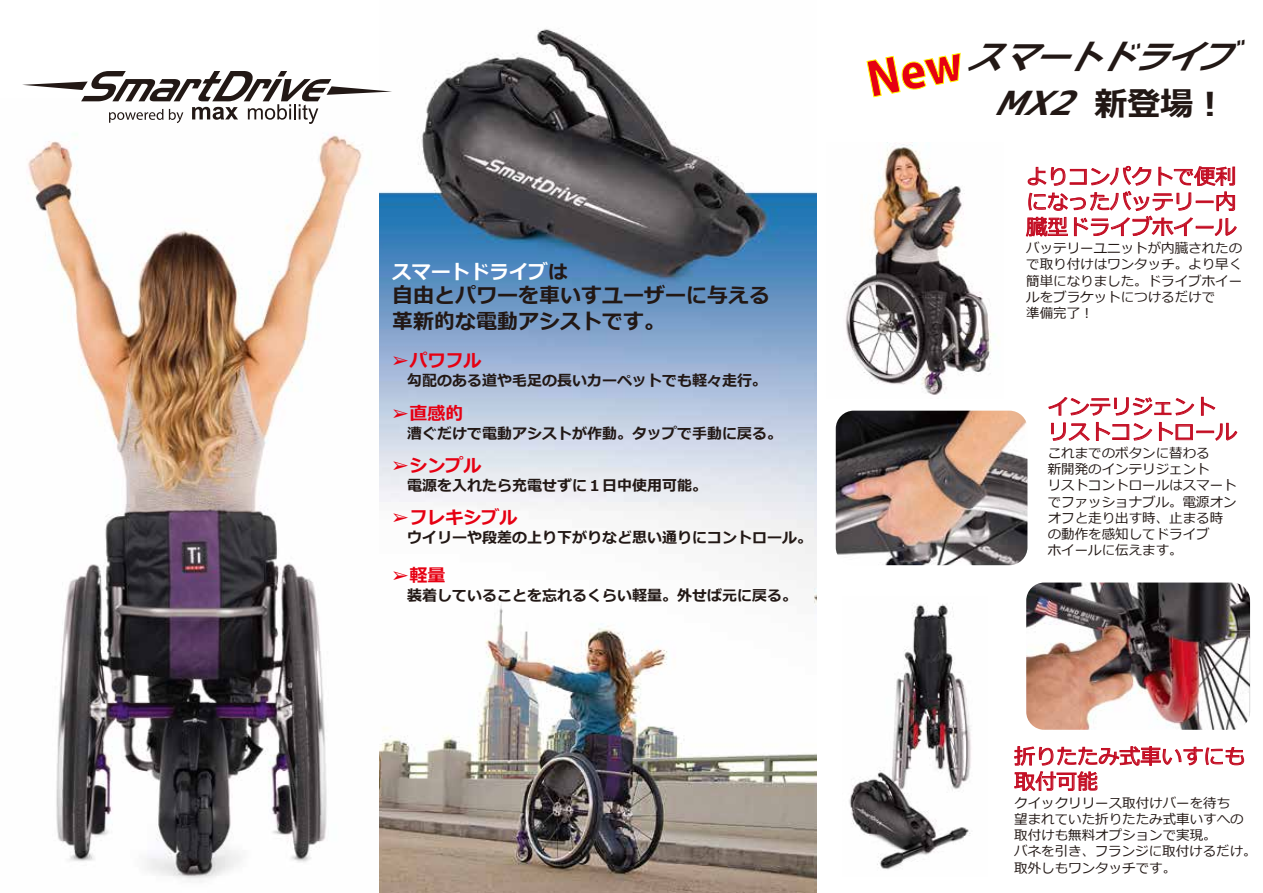
<style>
.page{position:relative;width:1263px;height:893px;background:#fff}
.page>*{position:absolute;margin:0;border:0;box-sizing:border-box;transform-origin:0 0}
.t1{font:italic 700 33px/47.4px "Meiryo";color:#221815;text-align:center}
.t2{font:21px/25.2px "Meiryo";color:#c30d23}
.t3{font:700 21px/25.2px "Meiryo";color:#221815}
.t4{font:700 19.5px "Meiryo";color:#fff}
.t5{font:700 18px "Meiryo";color:#e60012}
.t6{font:700 15px "Meiryo";color:#221815}
.t7{font:13.5px/16.2px "Meiryo";color:#221815}
.s1{color:#221815}
.s2{font-style:inherit}
</style>
<div class="page">
<img style="left:28px;top:135px;width:352px;height:758px">
<img style="left:380px;top:29px;width:436px;height:864px">
<img style="left:845px;top:143px;width:154px;height:252px">
<svg style="left:22px;top:71px;width:370px;height:53px"></svg>
<svg style="left:1025px;top:166px;width:212px;height:71px"></svg>
<img style="left:836px;top:411px;width:191px;height:154px">
<svg style="left:1048px;top:397px;width:147px;height:19px"></svg>
<svg style="left:1201px;top:397px;width:15px;height:19px"></svg>
<svg style="left:1051px;top:422px;width:39px;height:19px"></svg>
<svg style="left:1096px;top:422px;width:57px;height:19px"></svg>
<svg style="left:1159px;top:422px;width:79px;height:19px"></svg>
<img style="left:849px;top:604px;width:122px;height:266px">
<img style="left:1026px;top:582px;width:224px;height:148px">
<svg style="left:1014px;top:746px;width:230px;height:45px"></svg>
<svg style="left:866px;top:52px;width:95px;height:46px"></svg>
<h3 class="t4" style="left:392px;top:258px;width:177px">スマートドライブ<span class="s1">は</span></h3>
<h2 class="t3" style="left:392px;top:284px;width:379px">自由とパワーを車いすユーザーに与える革新的な電動アシストです。</h2>
<h3 class="t5" style="left:392px;top:348px;width:91px">➢パワフル</h3>
<p class="t6" style="left:392px;top:370px;width:369px">　勾配のある道や毛足の長いカーペットでも軽々走行｡</p>
<h3 class="t5" style="left:392px;top:400px;width:73px">➢直感的</h3>
<p class="t6" style="left:392px;top:423px;width:391px">　漕ぐだけで電動アシストが作動。タップで手動に戻る。</p>
<h3 class="t5" style="left:392px;top:453px;width:91px">➢シンプル</h3>
<p class="t6" style="left:392px;top:475px;width:316px">　電源を入れたら充電せずに１日中使用可能。</p>
<h3 class="t5" style="left:392px;top:505px;width:127px">➢フレキシブル</h3>
<p class="t6" style="left:392px;top:527px;width:421px">　ウイリーや段差の上り下がりなど思い通りにコントロール。</p>
<h3 class="t5" style="left:392px;top:562px;width:55px">➢軽量</h3>
<p class="t6" style="left:392px;top:585px;width:406px">　装着していることを忘れるくらい軽量。外せば元に戻る。</p>
<h1 class="t1" style="left:967px;top:35px;width:292px">スマートドライブ<br>MX2<span class="s2">新登場！</span></h1>
<h2 class="t2" style="left:1026px;top:165px;width:211px;text-align:justify">よりコンパクトで便利になったバッテリー内臓型ドライブホイール</h2>
<p class="t7" style="left:1026px;top:241px;width:217px">バッテリーユニットが内臓されたので取り付けはワンタッチ。より早く簡単になりました。ドライブホイールをブラケットにつけるだけで<br>準備完了！</p>
<h2 class="t2" style="left:1048px;top:395px;width:190px">インテリジェントリストコントロール</h2>
<p class="t7" style="left:1048px;top:446px;width:190px">これまでのボタンに替わる<br>新開発のインテリジェント<br>リストコントロールはスマートでファッショナブル。電源オンオフと走り出す時、止まる時の動作を感知してドライブ<br>ホイールに伝えます。</p>
<h2 class="t2" style="left:1014px;top:745px;width:232px">折りたたみ式車いすにも取付可能</h2>
<p class="t7" style="left:1014px;top:795px;width:244px">クイックリリース取付けバーを待ち<br>望まれていた折りたたみ式車いすへの取付けも無料オプションで実現。<br>バネを引き、フランジに取付けるだけ。取外しもワンタッチです。</p>
</div>
